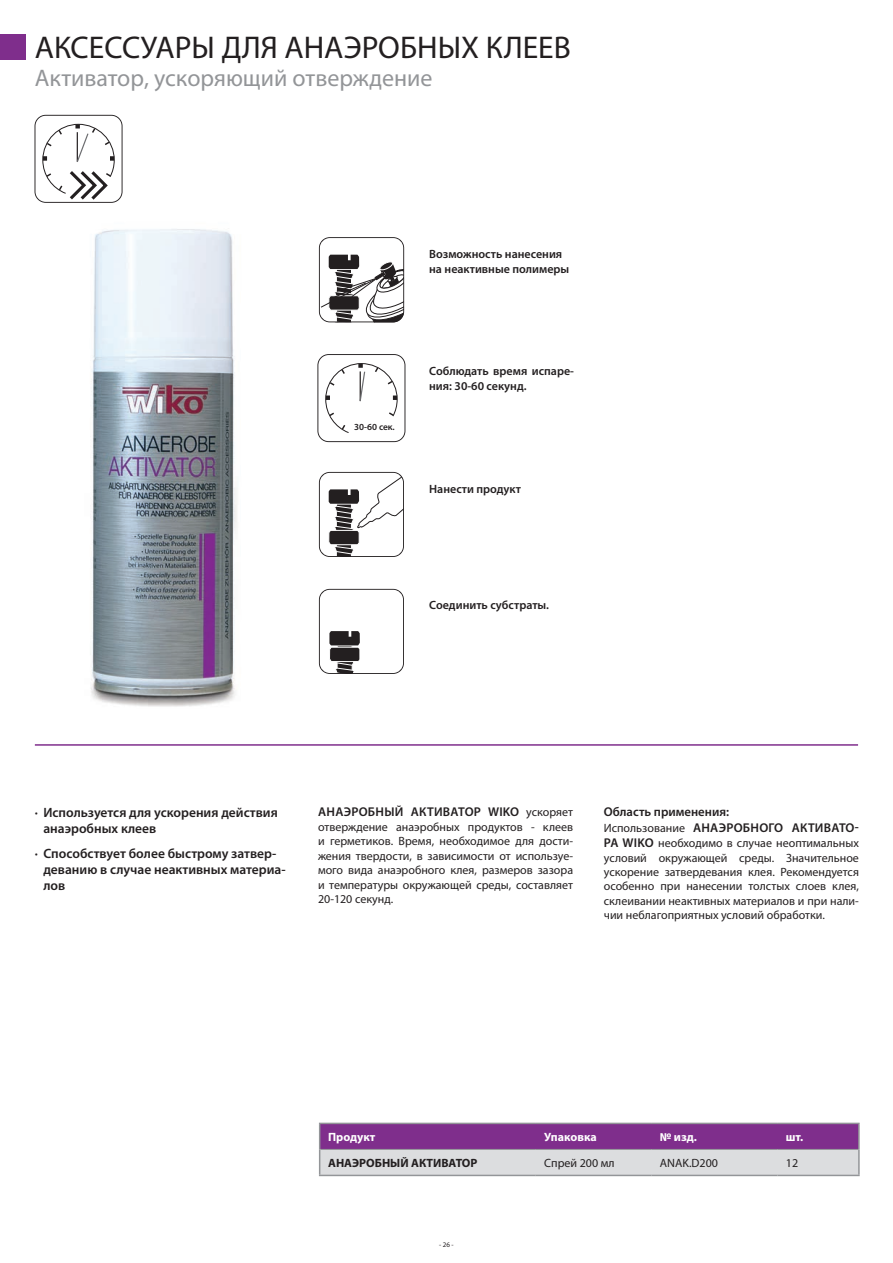
<style>
.page{position:relative;width:893px;height:1263px;background:#fff}
.page>*{position:absolute;margin:0;border:0;box-sizing:border-box;transform-origin:0 0}
.t1{font:31.5px "Myriad Pro";color:#231f20}
.t2{font:24px "Myriad Pro";color:#939598}
.t3{font:600 13.5px/16.2px "Myriad Pro";color:#231f20}
.t4{font:600 12.75px/15.3px "Myriad Pro";color:#231f20}
.t5{font:600 12.75px "Myriad Pro";letter-spacing:.02em;color:#231f20}
.t6{font:12px/14.4px "Myriad Pro";color:#231f20;text-align:justify}
.t7{font:600 12px/14.4px "Myriad Pro";color:#231f20}
.t8{font:700 12px "Myriad Pro";color:#fff}
.t9{font:700 12px "Myriad Pro";color:#231f20}
.t10{font:600 9.3px "Myriad Pro";color:#231f20}
.t11{font:7.05px "Myriad Pro";color:#231f20}
.s1{font-weight:400;font-size:12px}
.s2{font-weight:600;font-size:12.75px}
</style>
<div class="page">
<hr style="left:777px;top:1123px;width:83px;height:1px;background:#939598">
<hr style="left:858px;top:1124px;width:2px;height:25px;background:#939598">
<svg style="left:319px;top:1123px;width:540px;height:52px;background:#ac86b4"></svg>
<hr style="left:858px;top:1149px;width:2px;height:26px;background:#939598">
<hr style="left:320px;top:1149px;width:216px;height:1px;background:#939598">
<hr style="left:536px;top:1149px;width:115px;height:1px;background:#939598">
<hr style="left:651px;top:1149px;width:126px;height:1px;background:#939598">
<hr style="left:777px;top:1149px;width:81px;height:1px;background:#939598">
<hr style="left:319px;top:1175px;width:217px;height:1px;background:#939598">
<hr style="left:536px;top:1175px;width:115px;height:1px;background:#939598">
<hr style="left:651px;top:1175px;width:126px;height:1px;background:#939598">
<hr style="left:777px;top:1175px;width:83px;height:1px;background:#939598">
<div style="left:0;top:34px;width:26px;height:26px;background:#7f2e8c"></div>
<svg style="left:35px;top:115px;width:88px;height:88px"></svg>
<img style="left:91px;top:229px;width:146px;height:478px">
<svg style="left:319px;top:237px;width:85px;height:86px"></svg>
<svg style="left:319px;top:472px;width:85px;height:85px"></svg>
<svg style="left:319px;top:589px;width:85px;height:85px"></svg>
<hr style="left:35px;top:744px;width:823px;height:2px;background:#7f2e8c">
<svg style="left:317px;top:354px;width:88px;height:88px"></svg>
<h1 class="t1" style="left:35px;top:28px;width:537px">АКСЕССУАРЫ ДЛЯ АНАЭРОБНЫХ КЛЕЕВ</h1>
<h2 class="t2" style="left:35px;top:64px;width:399px">Активатор, ускоряющий отверждение</h2>
<p class="t7" style="left:429px;top:247px;width:142px">Возможность нанесения на неактивные полимеры</p>
<p class="t10" style="left:354px;top:421px;width:42px">30-60 сек.</p>
<p class="t7" style="left:429px;top:364px;width:146px">Соблюдать время испаре&shy;ния: 30-60 секунд.</p>
<p class="t7" style="left:429px;top:481px;width:93px">Нанести продукт</p>
<p class="t7" style="left:429px;top:598px;width:121px">Соединить субстраты.</p>
<p class="t3" style="left:43px;top:804px;width:236px;text-indent:-9px">· Используется для ускорения действия анаэробных клеев</p>
<p class="t3" style="left:43px;top:845px;width:244px;text-indent:-9px">· Способствует более быстрому затвер&shy;деванию в случае неактивных материа&shy;лов</p>
<p class="t5" style="left:318px;top:804px;width:256px">АНАЭРОБНЫЙ АКТИВАТОР WIKO <span class="s1">ускоряет</span></p>
<p class="t6" style="left:318px;top:819px;width:257px">отверждение анаэробных продуктов - клеев и герметиков. Время, необходимое для дости&shy;жения твердости, в зависимости от используе&shy;мого вида анаэробного клея, размеров зазора и температуры окружающей среды, составляет 20-120 секунд.</p>
<p class="t4" style="left:604px;top:804px;width:256px">Область применения:<br><span class="s1">Использование</span> АНАЭРОБНОГО АКТИВАТО-</p>
<p class="t6" style="left:604px;top:836px;width:257px"><span class="s2">РА WIKO</span> необходимо в случае неоптимальных условий окружающей среды. Значительное ускорение затвердевания клея. Рекомендуется особенно при нанесении толстых слоев клея, склеивании неактивных материалов и при нали&shy;чии неблагоприятных условий обработки.</p>
<p class="t8" style="left:328px;top:1129px;width:49px">Продукт</p>
<p class="t8" style="left:544px;top:1129px;width:54px">Упаковка</p>
<p class="t8" style="left:660px;top:1129px;width:39px">№ изд.</p>
<p class="t8" style="left:786px;top:1129px;width:19px">шт.</p>
<p class="t9" style="left:328px;top:1155px;width:151px">АНАЭРОБНЫЙ АКТИВАТОР</p>
<p class="t6" style="left:544px;top:1155px;width:72px">Спрей 200 мл</p>
<p class="t6" style="left:660px;top:1155px;width:60px">ANAK.D200</p>
<p class="t6" style="left:786px;top:1155px;width:14px">12</p>
<p class="t11" style="left:439px;top:1240px;width:16px">- 26 -</p>
</div>
